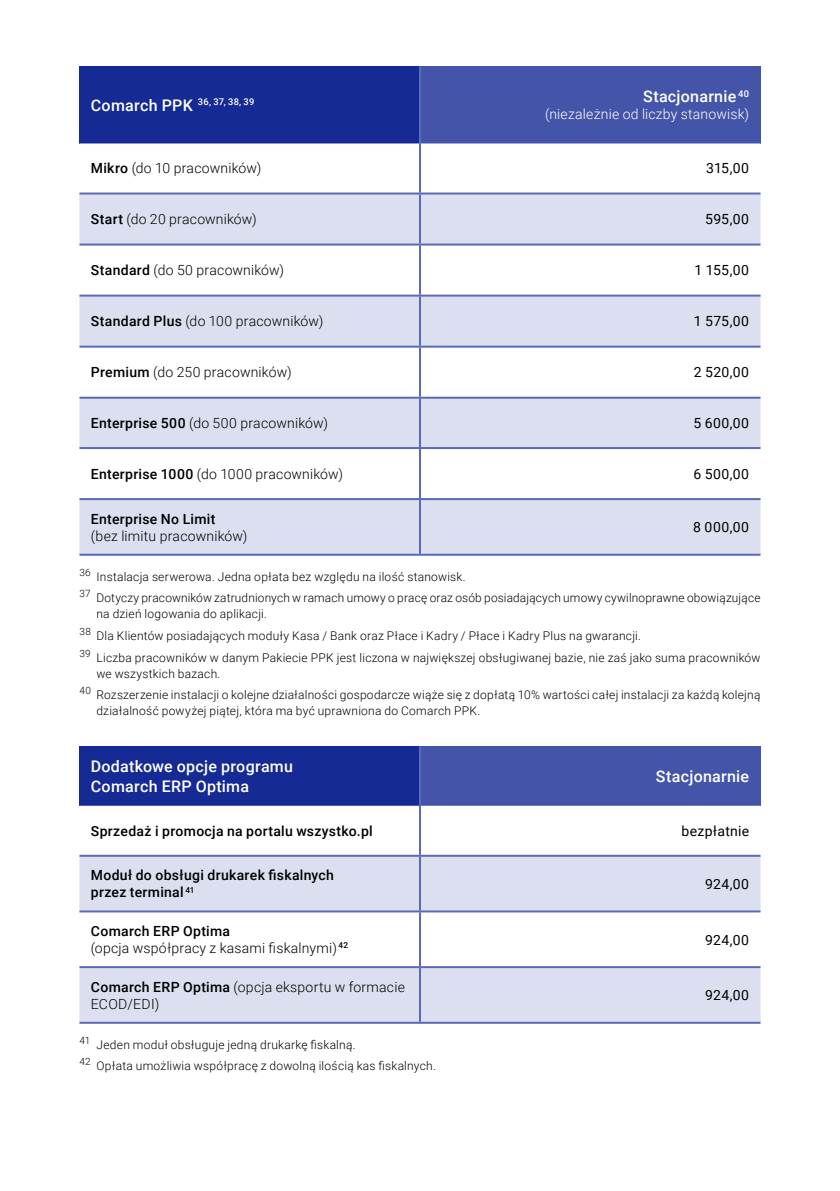
<style>
.page{position:relative;width:840px;height:1191px;background:#fff}
.page>*{position:absolute;margin:0;border:0;box-sizing:border-box;transform-origin:0 0}
.t1{font:500 16px/19.2px "Roboto";letter-spacing:.02em;color:#fff}
.t2{font:300 14px/16.8px "Roboto";letter-spacing:.015em;color:#000}
.t3{font:500 14px/16.8px "Roboto";letter-spacing:.02em;color:#000}
.t4{font:14px "Roboto";letter-spacing:.025em;color:#000}
.t5{font:300 14px "Roboto";letter-spacing:.015em;color:#fff}
.t6{font:300 12px/21.6px "Roboto";letter-spacing:.02em;color:#000}
.t7{font:500 9.4px "Roboto";letter-spacing:.02em;color:#fff}
.s1{font-size:16px}
.s2{font-weight:500}
</style>
<div class="page">
<div style="left:79px;top:66px;width:341px;height:77px;background:#152a94"></div>
<div style="left:420px;top:66px;width:340px;height:77px;background:#4455a9"></div>
<svg style="left:79px;top:194px;width:681px;height:360px;fill:#dcdfef"></svg>
<hr style="left:419px;top:66px;width:2px;height:77px;background:#5b6ab4">
<hr style="left:419px;top:143px;width:2px;height:49px;background:#5b6ab4">
<hr style="left:79px;top:192px;width:341px;height:2px;background:#5b6ab4">
<hr style="left:420px;top:192px;width:340px;height:2px;background:#5b6ab4">
<hr style="left:419px;top:194px;width:2px;height:49px;background:#5b6ab4">
<hr style="left:79px;top:243px;width:341px;height:2px;background:#5b6ab4">
<hr style="left:79px;top:295px;width:341px;height:2px;background:#5b6ab4">
<hr style="left:420px;top:243px;width:340px;height:2px;background:#5b6ab4">
<hr style="left:419px;top:245px;width:2px;height:50px;background:#5b6ab4">
<hr style="left:79px;top:346px;width:341px;height:2px;background:#5b6ab4">
<hr style="left:420px;top:295px;width:340px;height:2px;background:#5b6ab4">
<hr style="left:419px;top:297px;width:2px;height:49px;background:#5b6ab4">
<hr style="left:420px;top:346px;width:340px;height:2px;background:#5b6ab4">
<hr style="left:419px;top:348px;width:2px;height:49px;background:#5b6ab4">
<hr style="left:419px;top:449px;width:2px;height:49px;background:#5b6ab4">
<hr style="left:420px;top:397px;width:340px;height:2px;background:#5b6ab4">
<hr style="left:419px;top:399px;width:2px;height:48px;background:#5b6ab4">
<hr style="left:420px;top:447px;width:340px;height:2px;background:#5b6ab4">
<hr style="left:420px;top:498px;width:340px;height:2px;background:#5b6ab4">
<hr style="left:419px;top:500px;width:2px;height:54px;background:#5b6ab4">
<hr style="left:420px;top:554px;width:340px;height:2px;background:#5b6ab4">
<hr style="left:79px;top:397px;width:341px;height:2px;background:#5b6ab4">
<hr style="left:79px;top:447px;width:341px;height:2px;background:#5b6ab4">
<hr style="left:79px;top:498px;width:341px;height:2px;background:#5b6ab4">
<hr style="left:79px;top:554px;width:341px;height:2px;background:#5b6ab4">
<div style="left:79px;top:746px;width:341px;height:59px;background:#152a94"></div>
<div style="left:420px;top:746px;width:340px;height:59px;background:#4455a9"></div>
<svg style="left:79px;top:805px;width:681px;height:1px"></svg>
<svg style="left:79px;top:856px;width:681px;height:165px;fill:#dcdfef"></svg>
<hr style="left:419px;top:746px;width:2px;height:59px;background:#5b6ab4">
<hr style="left:419px;top:805px;width:2px;height:49px;background:#5b6ab4">
<hr style="left:79px;top:854px;width:341px;height:2px;background:#5b6ab4">
<hr style="left:420px;top:854px;width:340px;height:2px;background:#5b6ab4">
<hr style="left:419px;top:856px;width:2px;height:54px;background:#5b6ab4">
<hr style="left:79px;top:910px;width:341px;height:2px;background:#5b6ab4">
<hr style="left:420px;top:910px;width:340px;height:2px;background:#5b6ab4">
<hr style="left:419px;top:912px;width:2px;height:54px;background:#5b6ab4">
<hr style="left:79px;top:966px;width:341px;height:2px;background:#5b6ab4">
<hr style="left:79px;top:1021px;width:341px;height:2px;background:#5b6ab4">
<hr style="left:420px;top:966px;width:340px;height:2px;background:#5b6ab4">
<hr style="left:419px;top:968px;width:2px;height:53px;background:#5b6ab4">
<hr style="left:420px;top:1021px;width:340px;height:2px;background:#5b6ab4">
<p class="t7" style="left:91px;top:95px;width:165px"><span class="s1">Comarch PPK</span> 36, 37, 38, 39</p>
<h1 class="t1" style="left:642px;top:86px;width:107px">Stacjonarnie <sup>40</sup></h1>
<p class="t5" style="left:545px;top:104px;width:205px">(niezależnie od liczby stanowisk)</p>
<p class="t2" style="left:91px;top:159px;width:172px"><span class="s2">Mikro</span> (do 10 pracowników)</p>
<p class="t4" style="left:705px;top:158px;width:45px">315,00</p>
<p class="t2" style="left:91px;top:210px;width:167px"><span class="s2">Start</span> (do 20 pracowników)</p>
<p class="t4" style="left:704px;top:209px;width:45px">595,00</p>
<p class="t2" style="left:91px;top:261px;width:195px"><span class="s2">Standard</span> (do 50 pracowników)</p>
<p class="t4" style="left:694px;top:260px;width:56px">1 155,00</p>
<p class="t2" style="left:91px;top:312px;width:234px"><span class="s2">Standard Plus</span> (do 100 pracowników)</p>
<p class="t4" style="left:693px;top:312px;width:57px">1 575,00</p>
<p class="t2" style="left:91px;top:363px;width:202px"><span class="s2">Premium</span> (do 250 pracowników)</p>
<p class="t4" style="left:693px;top:363px;width:57px">2 520,00</p>
<p class="t2" style="left:91px;top:414px;width:238px"><span class="s2">Enterprise 500</span> (do 500 pracowników)</p>
<p class="t4" style="left:693px;top:413px;width:57px">5 600,00</p>
<p class="t2" style="left:91px;top:465px;width:254px"><span class="s2">Enterprise 1000</span> (do 1000 pracowników)</p>
<p class="t4" style="left:693px;top:464px;width:57px">6 500,00</p>
<p class="t3" style="left:91px;top:510px;width:126px">Enterprise No Limit</p>
<p class="t2" style="left:91px;top:526px;width:158px">(bez limitu pracowników)</p>
<p class="t4" style="left:693px;top:517px;width:57px">8 000,00</p>
<p class="t6" style="left:79px;top:565px;width:682px"><sup>36</sup> Instalacja serwerowa. Jedna opłata bez względu na ilość stanowisk.<br><sup>37</sup> Dotyczy pracowników zatrudnionych w ramach umowy o pracę oraz osób posiadających umowy cywilnoprawne obowiązujące</p>
<p class="t6" style="left:79px;top:603px;width:682px;text-indent:17px">na dzień logowania do aplikacji.<br><sup>38</sup> Dla Klientów posiadających moduły Kasa / Bank oraz Płace i Kadry / Płace i Kadry Plus na gwarancji.<br><sup>39</sup> Liczba pracowników w danym Pakiecie PPK jest liczona w największej obsługiwanej bazie, nie zaś jako suma pracowników</p>
<p class="t6" style="left:79px;top:662px;width:682px;text-indent:17px">we wszystkich bazach.<br><sup>40</sup> Rozszerzenie instalacji o kolejne działalności gospodarcze wiąże się z dopłatą 10% wartości całej instalacji za każdą kolejną</p>
<p class="t6" style="left:96px;top:700px;width:385px">działalność powyżej piątej, która ma być uprawniona do Comarch PPK.</p>
<h1 class="t1" style="left:91px;top:756px;width:204px">Dodatkowe opcje programu<br>Comarch ERP Optima</h1>
<h1 class="t1" style="left:655px;top:766px;width:95px">Stacjonarnie</h1>
<p class="t3" style="left:91px;top:821px;width:283px">Sprzedaż i promocja na portalu wszystko.pl</p>
<p class="t4" style="left:681px;top:820px;width:69px">bezpłatnie</p>
<p class="t3" style="left:91px;top:866px;width:245px">Moduł do obsługi drukarek fiskalnych przez terminal <sup>41</sup></p>
<p class="t4" style="left:704px;top:874px;width:46px">924,00</p>
<p class="t2" style="left:91px;top:922px;width:258px"><span class="s2">Comarch ERP Optima<br></span>(opcja współpracy z kasami fiskalnymi) <sup>42</sup></p>
<p class="t4" style="left:704px;top:929px;width:46px">924,00</p>
<p class="t2" style="left:91px;top:978px;width:315px"><span class="s2">Comarch ERP Optima</span> (opcja eksportu w formacie<br>ECOD/EDI)</p>
<p class="t4" style="left:704px;top:985px;width:46px">924,00</p>
<p class="t6" style="left:79px;top:1033px;width:358px"><sup>41</sup> Jeden moduł obsługuje jedną drukarkę fiskalną.<br><sup>42</sup> Opłata umożliwia współpracę z dowolną ilością kas fiskalnych.</p>
</div>
